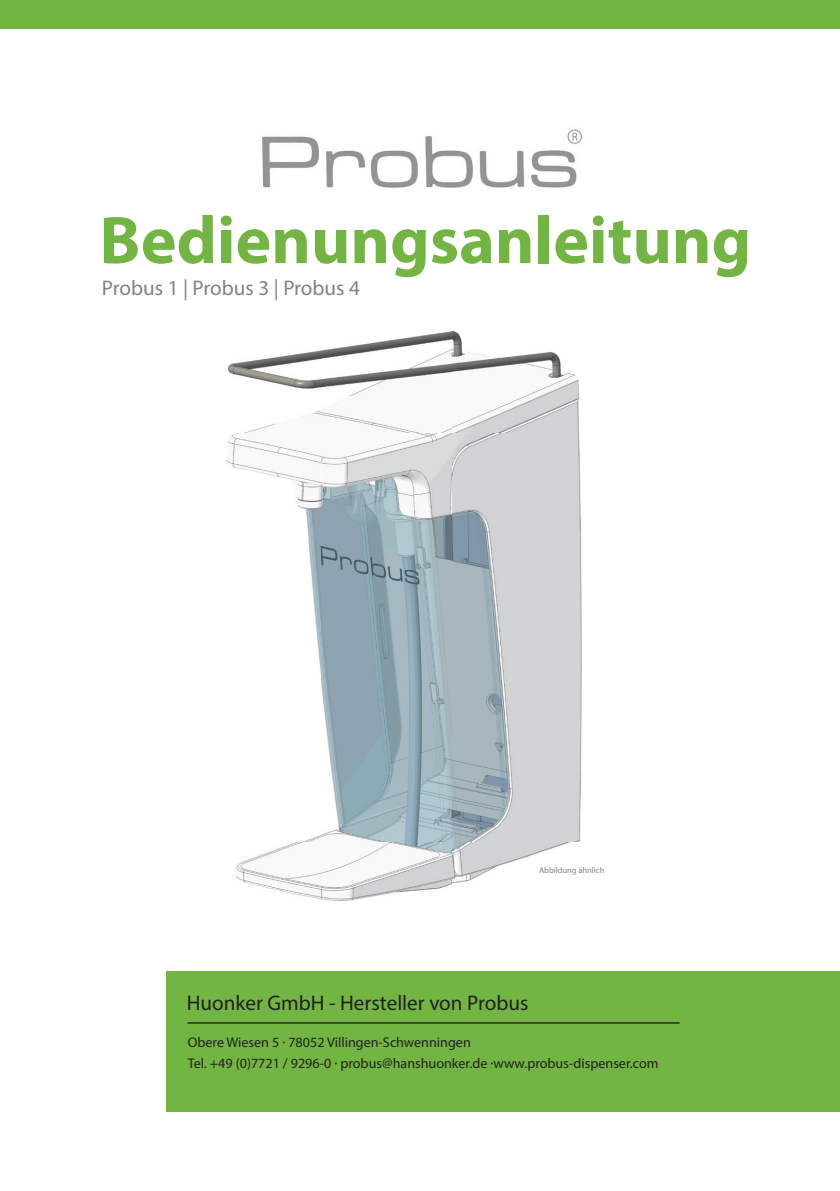
<style>
.page{position:relative;width:840px;height:1191px;background:#fff}
.page>*{position:absolute;margin:0;border:0;box-sizing:border-box;transform-origin:0 0}
.t1{font:700 67.6px "Myriad Pro";color:#72b543}
.t2{font:21.2px "Myriad Pro";color:#231f20}
.t3{font:21.2px "Myriad Pro";color:#808285}
.t4{font:14px/21.2px "Myriad Pro";color:#231f20}
.t5{font:8.4px "Myriad Pro";color:#808285}
</style>
<div class="page">
<div style="left:0;top:0;width:839px;height:28px;background:#72b543"></div>
<img style="left:262px;top:129px;width:320px;height:59px">
<img style="left:226px;top:330px;width:356px;height:571px">
<div style="left:167px;top:971px;width:672px;height:140px;background:#72b543"></div>
<hr style="left:187px;top:1022px;width:492px;height:1px;background:#231f20">
<h1 class="t1" style="left:99px;top:196px;width:652px">Bedienungsanleitung</h1>
<h2 class="t3" style="left:102px;top:275px;width:259px">Probus 1 | Probus 3 | Probus 4</h2>
<p class="t5" style="left:538px;top:864px;width:67px">Abbildung ähnlich</p>
<h2 class="t2" style="left:187px;top:989px;width:343px">Huonker GmbH - Hersteller von Probus</h2>
<p class="t4" style="left:188px;top:1031px;width:472px">Obere Wiesen 5 · 78052 Villingen-Schwenningen<br>Tel. +49 (0)7721 / 9296-0 · probus@hanshuonker.de ·www.probus-dispenser.com</p>
</div>
